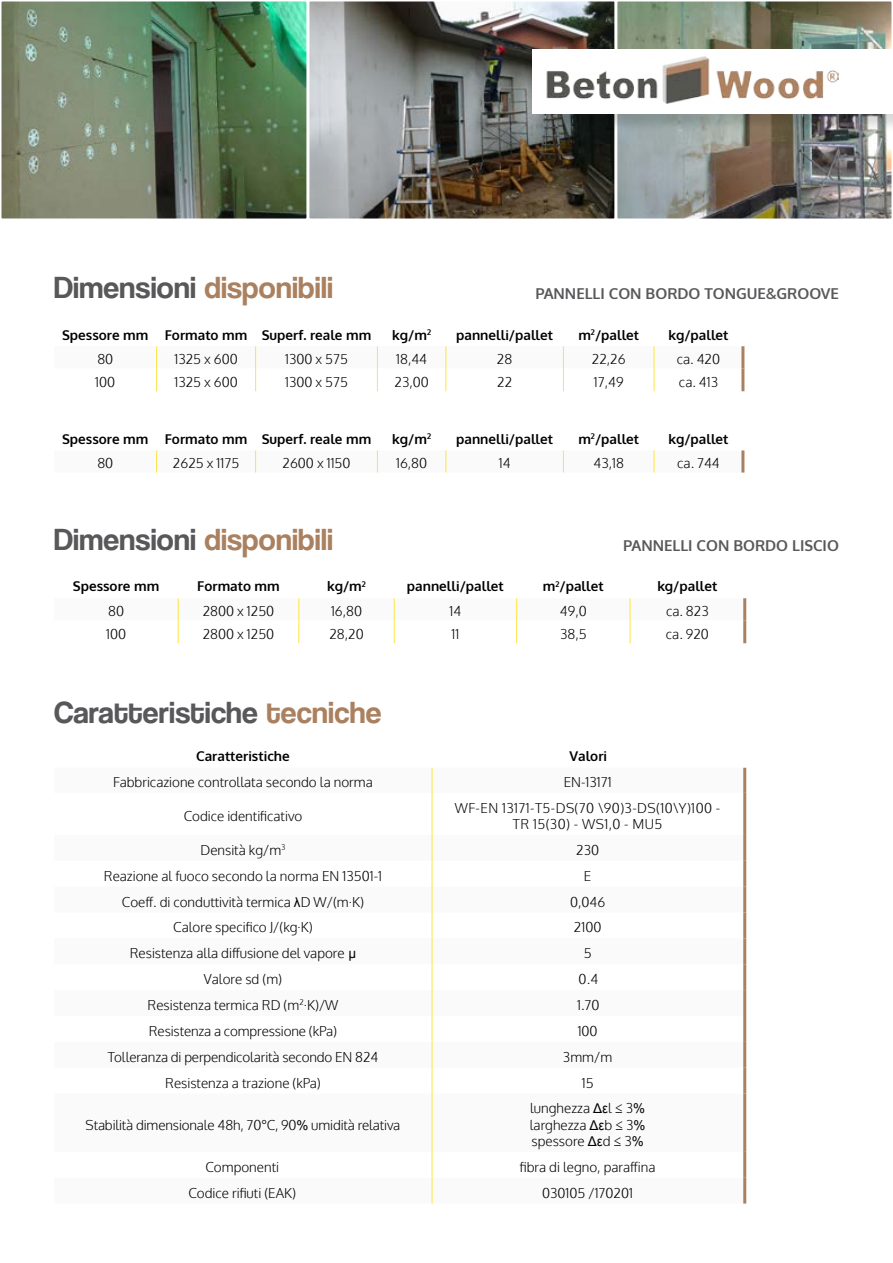
<style>
.page{position:relative;width:893px;height:1263px;background:#fff}
.page>*{position:absolute;margin:0;border:0;box-sizing:border-box;transform-origin:0 0}
.t1{font:31.5px "Coolvetica Rg";letter-spacing:.01em;color:#aa8160}
.t2{font:31.5px "Coolvetica Rg";letter-spacing:.01em;color:#58585b}
.t3{font:700 15px "Oxygen";color:#58585b}
.t4{font:300 13.5px/16.2px "Oxygen";color:#000;text-align:justify}
.t5{font:700 13.5px "Oxygen";color:#000}
.t6{font:300 13.5px/16.2px "Oxygen";letter-spacing:.03em;color:#000;text-align:center}
.s1{color:#58585b}
.s2{color:#aa8160}
.s3{font-family:"Arial";font-weight:400}
</style>
<div class="page">
<hr style="left:741px;top:346px;width:3px;height:22px;background:#aa8160">
<hr style="left:741px;top:368px;width:3px;height:23px;background:#aa8160">
<svg style="left:156px;top:346px;width:587px;height:45px"></svg>
<img style="left:1px;top:1px;width:306px;height:218px">
<img style="left:617px;top:1px;width:275px;height:218px">
<img style="left:309px;top:1px;width:306px;height:218px">
<div style="left:535px;top:52px;width:358px;height:81px;background:#000;opacity:.15"></div>
<div style="left:533px;top:49px;width:360px;height:64px;background:#fff"></div>
<img style="left:546px;top:57px;width:293px;height:46px">
<hr style="left:743px;top:768px;width:3px;height:25px;background:#aa8160">
<hr style="left:743px;top:793px;width:3px;height:42px;background:#aa8160">
<hr style="left:743px;top:835px;width:3px;height:26px;background:#aa8160">
<hr style="left:743px;top:861px;width:3px;height:26px;background:#aa8160">
<hr style="left:743px;top:887px;width:3px;height:25px;background:#aa8160">
<hr style="left:743px;top:912px;width:3px;height:26px;background:#aa8160">
<hr style="left:743px;top:938px;width:3px;height:26px;background:#aa8160">
<hr style="left:743px;top:964px;width:3px;height:26px;background:#aa8160">
<hr style="left:743px;top:990px;width:3px;height:26px;background:#aa8160">
<hr style="left:743px;top:1016px;width:3px;height:26px;background:#aa8160">
<hr style="left:743px;top:1042px;width:3px;height:26px;background:#aa8160">
<hr style="left:743px;top:1068px;width:3px;height:25px;background:#aa8160">
<hr style="left:743px;top:1093px;width:3px;height:59px;background:#aa8160">
<hr style="left:743px;top:1152px;width:3px;height:26px;background:#aa8160">
<hr style="left:743px;top:1178px;width:3px;height:25px;background:#aa8160">
<svg style="left:432px;top:768px;width:1px;height:25px"></svg>
<hr style="left:432px;top:793px;width:1px;height:42px;background:#fee542">
<svg style="left:432px;top:835px;width:1px;height:258px"></svg>
<hr style="left:432px;top:1093px;width:1px;height:59px;background:#fee542">
<svg style="left:432px;top:1152px;width:1px;height:51px"></svg>
<svg style="left:177px;top:598px;width:454px;height:45px"></svg>
<hr style="left:743px;top:598px;width:3px;height:22px;background:#aa8160">
<hr style="left:743px;top:620px;width:3px;height:23px;background:#aa8160">
<hr style="left:741px;top:450px;width:3px;height:23px;background:#aa8160">
<svg style="left:156px;top:450px;width:587px;height:23px"></svg>
<h1 class="t1" style="left:54px;top:269px;width:281px"><span class="s1">Dimensioni</span> disponibili</h1>
<p class="t3" style="left:535px;top:284px;width:303px">pannelli con bordo TON GUE&amp;GROOVE</p>
<p class="t5" style="left:62px;top:326px;width:311px">Spessore mm Formato mm Superf. reale mm</p>
<p class="t5" style="left:392px;top:326px;width:40px">kg/m<sup>2</sup></p>
<p class="t5" style="left:456px;top:326px;width:98px">pannelli/pallet</p>
<p class="t5" style="left:578px;top:326px;width:62px">m<sup>2</sup>/pallet</p>
<p class="t5" style="left:668px;top:326px;width:62px">kg/pallet</p>
<p class="t4" style="left:97px;top:351px;width:17px">80</p>
<p class="t4" style="left:174px;top:351px;width:65px">1325 x 600</p>
<p class="t4" style="left:285px;top:351px;width:64px">1300 x 575</p>
<p class="t4" style="left:396px;top:351px;width:32px">18,44</p>
<p class="t4" style="left:497px;top:351px;width:17px">28</p>
<p class="t4" style="left:592px;top:351px;width:35px">22,26</p>
<p class="t4" style="left:677px;top:351px;width:45px">ca. 420</p>
<p class="t4" style="left:95px;top:374px;width:21px">100</p>
<p class="t4" style="left:174px;top:374px;width:65px">1325 x 600</p>
<p class="t4" style="left:285px;top:374px;width:64px">1300 x 575</p>
<p class="t4" style="left:395px;top:374px;width:36px">23,00</p>
<p class="t4" style="left:497px;top:374px;width:17px">22</p>
<p class="t4" style="left:594px;top:374px;width:31px">17,49</p>
<p class="t4" style="left:679px;top:374px;width:41px">ca. 413</p>
<p class="t5" style="left:62px;top:430px;width:311px">Spessore mm Formato mm Superf. reale mm</p>
<p class="t5" style="left:392px;top:430px;width:40px">kg/m<sup>2</sup></p>
<p class="t5" style="left:456px;top:430px;width:98px">pannelli/pallet</p>
<p class="t5" style="left:578px;top:430px;width:62px">m<sup>2</sup>/pallet</p>
<p class="t5" style="left:668px;top:430px;width:62px">kg/pallet</p>
<p class="t4" style="left:97px;top:455px;width:17px">80</p>
<p class="t4" style="left:173px;top:455px;width:68px">2625 x 1175</p>
<p class="t4" style="left:282px;top:455px;width:70px">2600 x 1150</p>
<p class="t4" style="left:396px;top:455px;width:33px">16,80</p>
<p class="t4" style="left:499px;top:455px;width:13px">14</p>
<p class="t4" style="left:594px;top:455px;width:32px">43,18</p>
<p class="t4" style="left:677px;top:455px;width:44px">ca. 744</p>
<h1 class="t1" style="left:54px;top:521px;width:281px"><span class="s1">Dimensioni</span> disponibili</h1>
<p class="t3" style="left:623px;top:536px;width:208px">pannelli con bordo LI SCIO</p>
<p class="t5" style="left:73px;top:578px;width:88px">Spessore mm</p>
<p class="t5" style="left:197px;top:578px;width:84px">Formato mm</p>
<p class="t5" style="left:327px;top:578px;width:40px">kg/m<sup>2</sup></p>
<p class="t5" style="left:407px;top:578px;width:98px">pannelli/pallet</p>
<p class="t5" style="left:543px;top:578px;width:62px">m<sup>2</sup>/pallet</p>
<p class="t5" style="left:657px;top:578px;width:62px">kg/pallet</p>
<p class="t4" style="left:108px;top:603px;width:17px">80</p>
<p class="t4" style="left:203px;top:603px;width:73px">2800 x 1250</p>
<p class="t4" style="left:331px;top:603px;width:33px">16,80</p>
<p class="t4" style="left:449px;top:603px;width:13px">14</p>
<p class="t4" style="left:560px;top:603px;width:28px">49,0</p>
<p class="t4" style="left:666px;top:603px;width:44px">ca. 823</p>
<p class="t4" style="left:106px;top:626px;width:21px">100</p>
<p class="t4" style="left:203px;top:626px;width:73px">2800 x 1250</p>
<p class="t4" style="left:329px;top:626px;width:36px">28,20</p>
<p class="t4" style="left:451px;top:626px;width:9px">11</p>
<p class="t4" style="left:560px;top:626px;width:28px">38,5</p>
<p class="t4" style="left:666px;top:626px;width:45px">ca. 920</p>
<h1 class="t2" style="left:54px;top:694px;width:329px">Caratteristiche <span class="s2">tecniche</span></h1>
<p class="t5" style="left:196px;top:748px;width:95px">Caratteristiche</p>
<p class="t5" style="left:570px;top:748px;width:39px">Valori</p>
<p class="t4" style="left:113px;top:774px;width:261px">Fabbricazione controllata secondo la norma</p>
<p class="t4" style="left:564px;top:774px;width:49px">EN-13171</p>
<p class="t4" style="left:184px;top:808px;width:120px">Codice identificativo</p>
<p class="t6" style="left:455px;top:800px;width:267px">WF-EN 13171-T5-DS(70 \90)3-DS(10\Y)100 -<br>TR 15(30) - WS1,0 - MU5</p>
<p class="t4" style="left:200px;top:842px;width:87px">Densità kg/m<sup>3</sup></p>
<p class="t4" style="left:576px;top:842px;width:24px">230</p>
<p class="t4" style="left:104px;top:868px;width:280px">Reazione al fuoco secondo la norma EN 13501-1</p>
<p class="t4" style="left:584px;top:868px;width:9px">E</p>
<p class="t4" style="left:122px;top:894px;width:244px">Coeff. di conduttività termica <span class="s3">λ</span>D W/(m·K)</p>
<p class="t4" style="left:570px;top:894px;width:37px">0,046</p>
<p class="t4" style="left:173px;top:920px;width:141px">Calore specifico J/(kg·K)</p>
<p class="t4" style="left:574px;top:920px;width:29px">2100</p>
<p class="t4" style="left:130px;top:946px;width:228px">Resistenza alla diffusione del vapore <span class="s3">μ</span></p>
<p class="t4" style="left:584px;top:946px;width:9px">5</p>
<p class="t4" style="left:204px;top:971px;width:80px">Valore sd (m)</p>
<p class="t4" style="left:578px;top:971px;width:22px">0.4</p>
<p class="t4" style="left:148px;top:997px;width:192px">Resistenza termica RD (m<sup>2</sup>·K)/W</p>
<p class="t4" style="left:577px;top:997px;width:24px">1.70</p>
<p class="t4" style="left:149px;top:1023px;width:190px">Resistenza a compressione (kPa)</p>
<p class="t4" style="left:578px;top:1023px;width:21px">100</p>
<p class="t4" style="left:108px;top:1049px;width:272px">Tolleranza di perpendicolarità secondo EN 824</p>
<p class="t4" style="left:563px;top:1049px;width:51px">3mm/m</p>
<p class="t4" style="left:165px;top:1075px;width:157px">Resistenza a trazione (kPa)</p>
<p class="t4" style="left:582px;top:1075px;width:13px">15</p>
<p class="t4" style="left:86px;top:1117px;width:316px">Stabilità dimensionale 48h, 70°C, 90<span class="s3">%</span> umidità relativa</p>
<p class="t4" style="left:530px;top:1101px;width:117px">lunghezza <span class="s3">Δε</span>l ≤ 3<span class="s3">% </span>larghezza <span class="s3">Δε</span>b ≤ 3<span class="s3">% </span>spessore <span class="s3">Δε</span>d ≤ 3<span class="s3">%</span></p>
<p class="t4" style="left:205px;top:1159px;width:75px">Componenti</p>
<p class="t4" style="left:520px;top:1159px;width:137px">fibra di legno, paraffina</p>
<p class="t4" style="left:188px;top:1185px;width:109px">Codice rifiuti (EAK)</p>
<p class="t4" style="left:542px;top:1185px;width:92px">030105 /170201</p>
</div>
